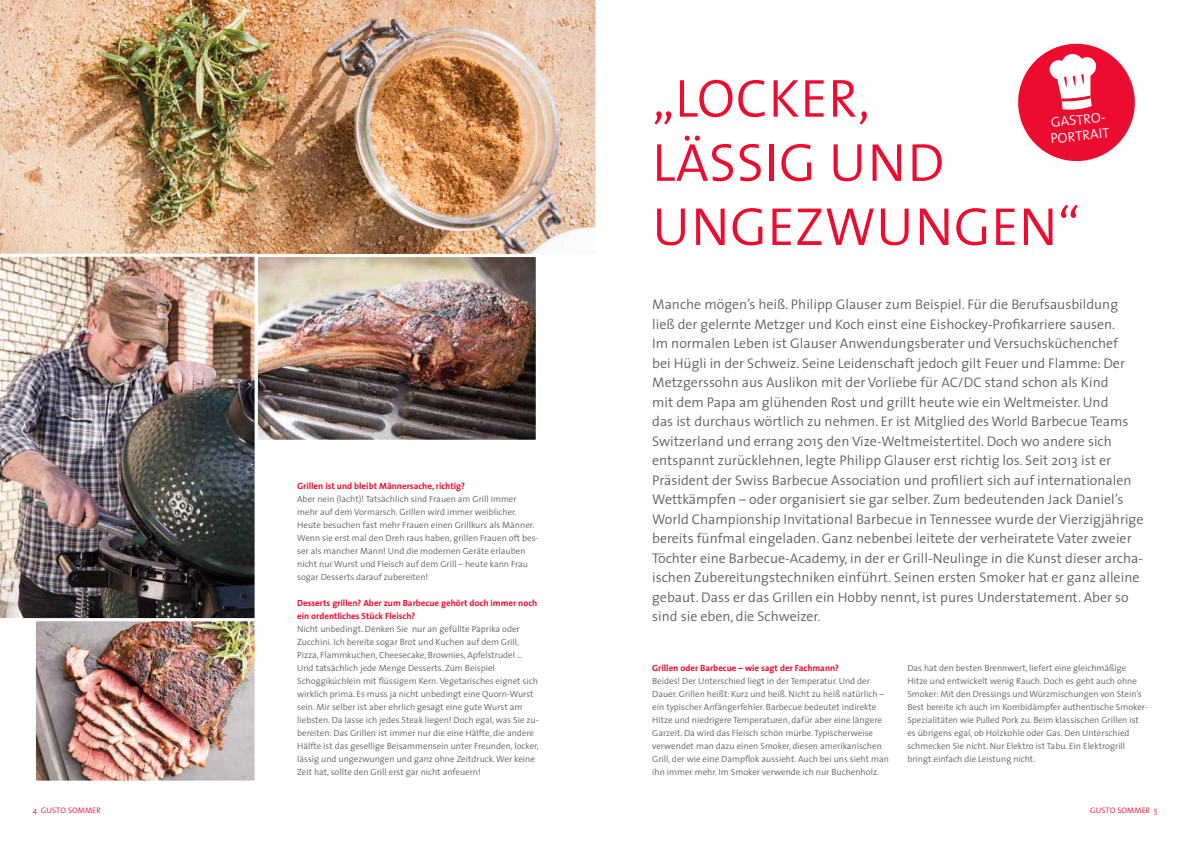
<style>
.page{position:relative;width:1191px;height:842px;background:#fff}
.page>*{position:absolute;margin:0;border:0;box-sizing:border-box;transform-origin:0 0}
.t1{font:300 53.9px/64.1px "The Sans";letter-spacing:.01em;color:#ec0c2f}
.t2{font:300 14px/19.5px "The Sans";color:#626160}
.t3{font:300 14px/16px "The Sans";color:#fff}
.t4{font:300 9px/13px "The Sans";color:#626160}
.t5{font:700 9px/13px "The Sans";color:#ec0c2f}
.t6{font:300 8px "The Sans";letter-spacing:.01em;color:#ec0c2f}
</style>
<div class="page">
<svg style="left:1018px;top:43px;width:117px;height:119px"></svg>
<img style="left:259px;top:258px;width:276px;height:181px">
<div style="left:255px;top:254px;width:284px;height:189px;border:3px solid #fff"></div>
<img style="left:37px;top:622px;width:217px;height:158px">
<div style="left:33px;top:618px;width:225px;height:166px;border:3px solid #fff"></div>
<img style="left:0;top:0;width:596px;height:257px">
<img style="left:0;top:254px;width:258px;height:367px">
<p class="t5" style="left:297px;top:479px;width:169px">Grillen ist und bleibt Männersache, richtig?</p>
<p class="t4" style="left:297px;top:492px;width:243px">Aber nein (lacht)! Tatsächlich sind Frauen am Grill immer mehr auf dem Vormarsch. Grillen wird immer weiblicher.<br>Heute besuchen fast mehr Frauen einen Grillkurs als Männer.<br>Wenn sie erst mal den Dreh raus haben, grillen Frauen oft bes&shy;ser als mancher Mann! Und die modernen Geräte erlauben nicht nur Wurst und Fleisch auf dem Grill – heute kann Frau sogar Desserts darauf zubereiten!</p>
<p class="t5" style="left:297px;top:596px;width:242px">Desserts grillen? Aber zum Barbecue gehört doch immer noch ein ordentliches Stück Fleisch?</p>
<p class="t4" style="left:297px;top:622px;width:243px">Nicht unbedingt. Denken Sie nur an gefüllte Paprika oder Zucchini. Ich bereite sogar Brot und Kuchen auf dem Grill, Pizza, Flammkuchen, Cheesecake, Brownies, Apfelstrudel … Und tatsächlich jede Menge Desserts. Zum Beispiel Schoggiküchlein mit flüssigem Kern. Vegetarisches eignet sich wirklich prima. Es muss ja nicht unbedingt eine Quorn-Wurst sein. Mir selber ist aber ehrlich gesagt eine gute Wurst am liebsten. Da lasse ich jedes Steak liegen! Doch egal, was Sie zu&shy;bereiten: Das Grillen ist immer nur die eine Hälfte, die andere Hälfte ist das gesellige Beisammensein unter Freunden, locker, lässig und ungezwungen und ganz ohne Zeitdruck. Wer keine Zeit hat, sollte den Grill erst gar nicht anfeuern!</p>
<h1 class="t1" style="left:652px;top:65px;width:429px">„LOCKER,<br>LÄSSIG UND<br>UNGEZWUNGEN“</h1>
<h2 class="t3" style="left:1048px;top:114px;width:61px;rotate:-6deg">GASTRO-<br>PORTRAIT</h2>
<p class="t2" style="left:652px;top:294px;width:493px">Manche mögen’s heiß. Philipp Glauser zum Beispiel. Für die Berufsausbildung ließ der gelernte Metzger und Koch einst eine Eishockey-Profikarriere sausen.<br>Im normalen Leben ist Glauser Anwendungsberater und Versuchsküchenchef<br>bei Hügli in der Schweiz. Seine Leidenschaft jedoch gilt Feuer und Flamme: Der Metzgerssohn aus Auslikon mit der Vorliebe für AC/DC stand schon als Kind<br>mit dem Papa am glühenden Rost und grillt heute wie ein Weltmeister. Und<br>das ist durchaus wörtlich zu nehmen. Er ist Mitglied des World Barbecue Teams Switzerland und errang 2015 den Vize-Weltmeistertitel. Doch wo andere sich entspannt zurücklehnen, legte Philipp Glauser erst richtig los. Seit 2013 ist er Präsident der Swiss Barbecue Association und profiliert sich auf internationalen Wettkämpfen – oder organisiert sie gar selber. Zum bedeutenden Jack Daniel’s World Championship Invitational Barbecue in Tennessee wurde der Vierzigjährige bereits fünfmal eingeladen. Ganz nebenbei leitete der verheiratete Vater zweier Töchter eine Barbecue-Academy, in der er Grill-Neulinge in die Kunst dieser archa&shy;ischen Zubereitungstechniken einführt. Seinen ersten Smoker hat er ganz alleine gebaut. Dass er das Grillen ein Hobby nennt, ist pures Understatement. Aber so sind sie eben, die Schweizer.</p>
<p class="t5" style="left:652px;top:661px;width:188px">Grillen oder Barbecue – wie sagt der Fachmann?</p>
<p class="t4" style="left:652px;top:674px;width:238px">Beides! Der Unterschied liegt in der Temperatur. Und der Dauer. Grillen heißt: Kurz und heiß. Nicht zu heiß natürlich – ein typischer Anfängerfehler. Barbecue bedeutet indirekte Hitze und niedrigere Temperaturen, dafür aber eine längere Garzeit. Da wird das Fleisch schön mürbe. Typischerweise verwendet man dazu einen Smoker, diesen amerikanischen Grill, der wie eine Dampflok aussieht. Auch bei uns sieht man ihn immer mehr. Im Smoker verwende ich nur Buchenholz.</p>
<p class="t4" style="left:907px;top:661px;width:242px">Das hat den besten Brennwert, liefert eine gleichmäßige Hitze und entwickelt wenig Rauch. Doch es geht auch ohne Smoker: Mit den Dressings und Würzmischungen von Stein’s Best bereite ich auch im Kombidämpfer authentische Smoker-Spezialitäten wie Pulled Pork zu. Beim klassischen Grillen ist es übrigens egal, ob Holzkohle oder Gas. Den Unterschied schmecken Sie nicht. Nur Elektro ist Tabu. Ein Elektrogrill bringt einfach die Leistung nicht.</p>
<p class="t6" style="left:33px;top:804px;width:69px">4 GUSTO SOMMER</p>
<p class="t6" style="left:1090px;top:804px;width:69px">GUSTO SOMMER 5</p>
</div>
